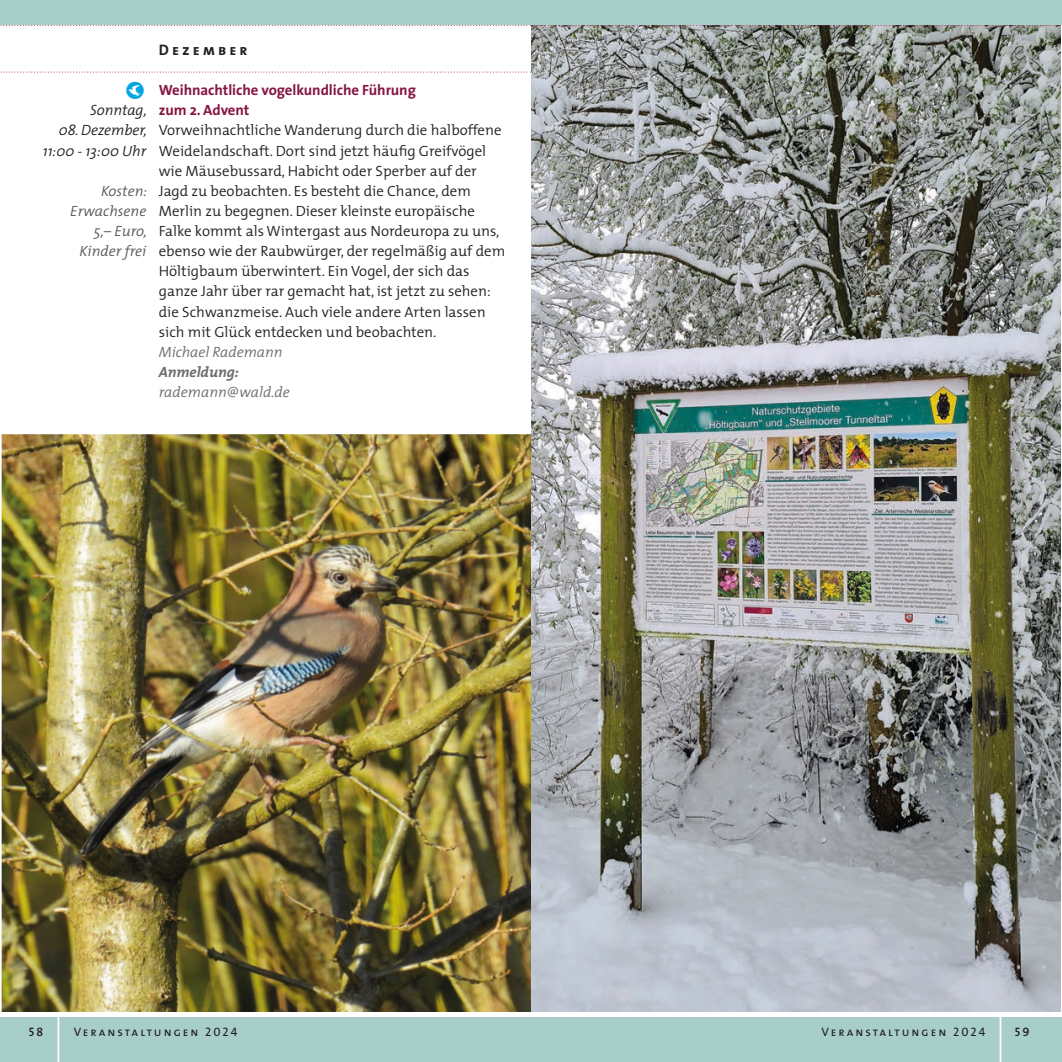
<style>
.page{position:relative;width:1062px;height:1062px;background:#fff}
.page>*{position:absolute;margin:0;border:0;box-sizing:border-box;transform-origin:0 0}
.Referent{font:15.22px "The Sans Bold Caps";letter-spacing:.2em;color:#231f20}
.Fließtext_Veranstalt{font:300 14.88px/20.1px "The Mix";color:#231f20}
.Titel_Veranstaltung{font:700 14.88px "The Sans";letter-spacing:-.005em;color:#861542}
.L_Kosten_Marginalspa{font:italic 300 14.88px/20.1px "The Mix";color:#57585a;text-align:right}
.L_Termin_Marginalspa{font:italic 300 14.88px/20.1px "The Mix";letter-spacing:-.005em;color:#231f20;text-align:right}
.Referent-2{font:italic 300 14.88px "The Mix";letter-spacing:-.005em;color:#6c6d70}
.Referent-3{font:italic 700 14.88px "The Mix";letter-spacing:-.005em;color:#6c6d70}
.t1{font:12.25px "The Sans Caps";letter-spacing:.165em;color:#231f20}
.t2{font:12.25px "The Sans Semi Bold Caps";color:#231f20}
</style>
<div class="page">
<svg style="left:0;top:72px;width:531px;height:1px"></svg>
<img style="left:2px;top:434px;width:529px;height:578px">
<img style="left:531px;top:26px;width:529px;height:986px">
<div style="left:0;top:1017px;width:531px;height:45px;background:#a7cec9"></div>
<hr style="left:58px;top:1017px;width:1px;height:45px;background:#fff">
<div style="left:531px;top:1017px;width:531px;height:45px;background:#a7cec9"></div>
<hr style="left:999px;top:1012px;width:2px;height:50px;background:#fff">
<svg style="left:0;top:25px;width:1061px;height:1px"></svg>
<div style="left:0;top:0;width:531px;height:25px;background:#a7cec9"></div>
<div style="left:531px;top:0;width:531px;height:25px;background:#a7cec9"></div>
<p class="L_Termin_Marginalspa" style="left:90px;top:100px;width:58px">Sonntag,</p>
<p class="L_Termin_Marginalspa" style="left:43px;top:120px;width:106px">08. Dezember,<br>11:00 - 13:00 Uhr</p>
<p class="L_Kosten_Marginalspa" style="left:101px;top:180px;width:47px">Kosten:</p>
<p class="L_Kosten_Marginalspa" style="left:70px;top:200px;width:78px">Erwachsene<br>5,– Euro,</p>
<p class="L_Kosten_Marginalspa" style="left:79px;top:241px;width:68px">Kinder frei</p>
<p class="Referent" style="left:159px;top:37px;width:90px">Dezember</p>
<p class="Titel_Veranstaltung" style="left:159px;top:78px;width:259px">Weihnachtliche vogelkundliche Führung</p>
<p class="Titel_Veranstaltung" style="left:159px;top:98px;width:92px">zum 2. Advent</p>
<p class="Fließtext_Veranstalt" style="left:159px;top:120px;width:348px">Vorweihnachtliche Wanderung durch die halboffene Weidelandschaft. Dort sind jetzt häufig Greifvögel wie Mäusebussard, Habicht oder Sperber auf der Jagd zu beobachten. Es besteht die Chance, dem Merlin zu begegnen. Dieser kleinste europäische Falke kommt als Wintergast aus Nordeuropa zu uns, ebenso wie der Raubwürger, der regelmäßig auf dem Höltigbaum überwintert. Ein Vogel, der sich das ganze Jahr über rar gemacht hat, ist jetzt zu sehen: die Schwanzmeise. Auch viele andere Arten lassen sich mit Glück entdecken und beobachten.</p>
<p class="Referent-2" style="left:159px;top:339px;width:125px">Michael Rademann</p>
<p class="Referent-3" style="left:159px;top:359px;width:82px">Anmeldung:</p>
<p class="Referent-2" style="left:159px;top:380px;width:133px">rademann@wald.de</p>
<p class="t2" style="left:29px;top:1021px;width:16px">58</p>
<p class="t1" style="left:74px;top:1021px;width:165px">Veranstaltungen 2024</p>
<p class="t1" style="left:821px;top:1021px;width:165px">Veranstaltungen 2024</p>
<p class="t2" style="left:1014px;top:1021px;width:16px">59</p>
</div>
